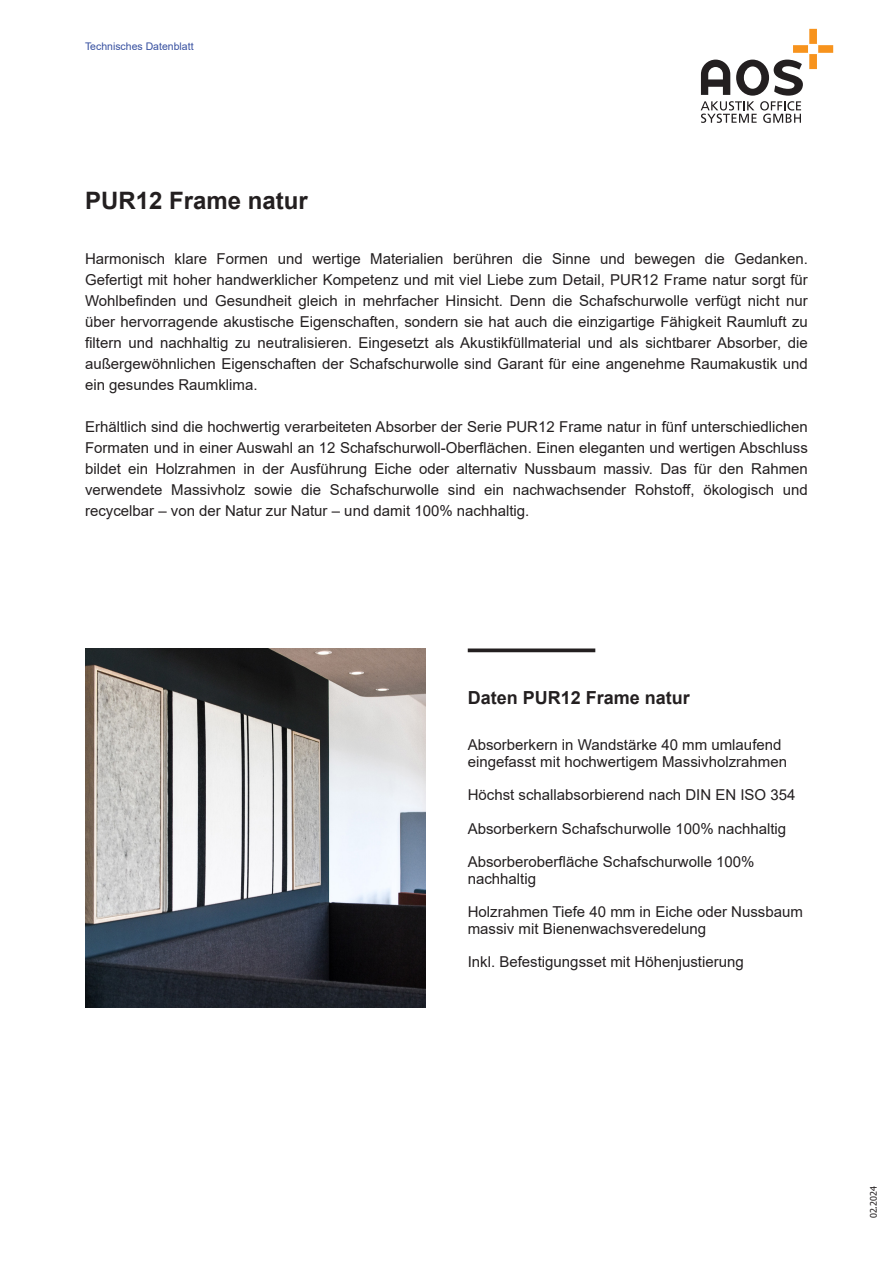
<style>
.page{position:relative;width:893px;height:1263px;background:#fff}
.page>*{position:absolute;margin:0;border:0;box-sizing:border-box;transform-origin:0 0}
.t1{font:700 24px "Arial";color:#231f20}
.t2{font:700 18px "Arial";color:#231f20}
.t3{font:15px/21px "Arial";color:#231f20}
.t4{font:10.5px "Arial";color:#3750a0}
.t5{font:9px "Tahoma";color:#231f20}
</style>
<div class="page">
<svg style="left:468px;top:648px;width:127px;height:4px"></svg>
<img style="left:85px;top:648px;width:340px;height:360px">
<svg style="left:701px;top:29px;width:132px;height:94px"></svg>
<p class="t4" style="left:85px;top:39px;width:110px">Technisches Datenblatt</p>
<h1 class="t1" style="left:85px;top:183px;width:224px">PUR12 Frame natur</h1>
<p class="t3" style="left:85px;top:248px;width:724px;text-align:justify">Harmonisch klare Formen und wertige Materialien berühren die Sinne und bewegen die Gedanken.<br>Gefertigt mit hoher handwerklicher Kompetenz und mit viel Liebe zum Detail, PUR12 Frame natur sorgt für Wohlbefinden und Gesundheit gleich in mehrfacher Hinsicht. Denn die Schafschurwolle verfügt nicht nur über hervorragende akustische Eigenschaften, sondern sie hat auch die einzigartige Fähigkeit Raumluft zu filtern und nachhaltig zu neutralisieren. Eingesetzt als Akustikfüllmaterial und als sichtbarer Absorber, die außergewöhnlichen Eigenschaften der Schafschurwolle sind Garant für eine angenehme Raumakustik und ein gesundes Raumklima.</p>
<p class="t3" style="left:85px;top:416px;width:724px;text-align:justify">Erhältlich sind die hochwertig verarbeiteten Absorber der Serie PUR12 Frame natur in fünf unterschiedlichen Formaten und in einer Auswahl an 12 Schafschurwoll-Oberflächen. Einen eleganten und wertigen Abschluss bildet ein Holzrahmen in der Ausführung Eiche oder alternativ Nussbaum massiv. Das für den Rahmen verwendete Massivholz sowie die Schafschurwolle sind ein nachwachsender Rohstoff, ökologisch und recycelbar – von der Natur zur Natur – und damit 100% nachhaltig.</p>
<p class="t2" style="left:468px;top:685px;width:224px">Daten PUR12 Frame natur</p>
<p class="t3" style="left:468px;top:736px;width:321px;line-height:16.5px">Absorberkern in Wandstärke 40 mm umlaufend eingefasst mit hochwertigem Massivholzrahmen</p>
<p class="t3" style="left:468px;top:784px;width:329px">Höchst schallabsorbierend nach DIN EN ISO 354</p>
<p class="t3" style="left:468px;top:818px;width:320px">Absorberkern Schafschurwolle 100% nachhaltig</p>
<p class="t3" style="left:468px;top:853px;width:288px;line-height:16.5px">Absorberoberfläche Schafschurwolle 100% nachhaltig</p>
<p class="t3" style="left:468px;top:903px;width:337px;line-height:16.5px">Holzrahmen Tiefe 40 mm in Eiche oder Nussbaum massiv mit Bienenwachsveredelung</p>
<p class="t3" style="left:468px;top:951px;width:277px">Inkl. Befestigungsset mit Höhenjustierung</p>
<p class="t5" style="left:868px;top:1218px;width:34px;rotate:-90deg">02.2024</p>
</div>
